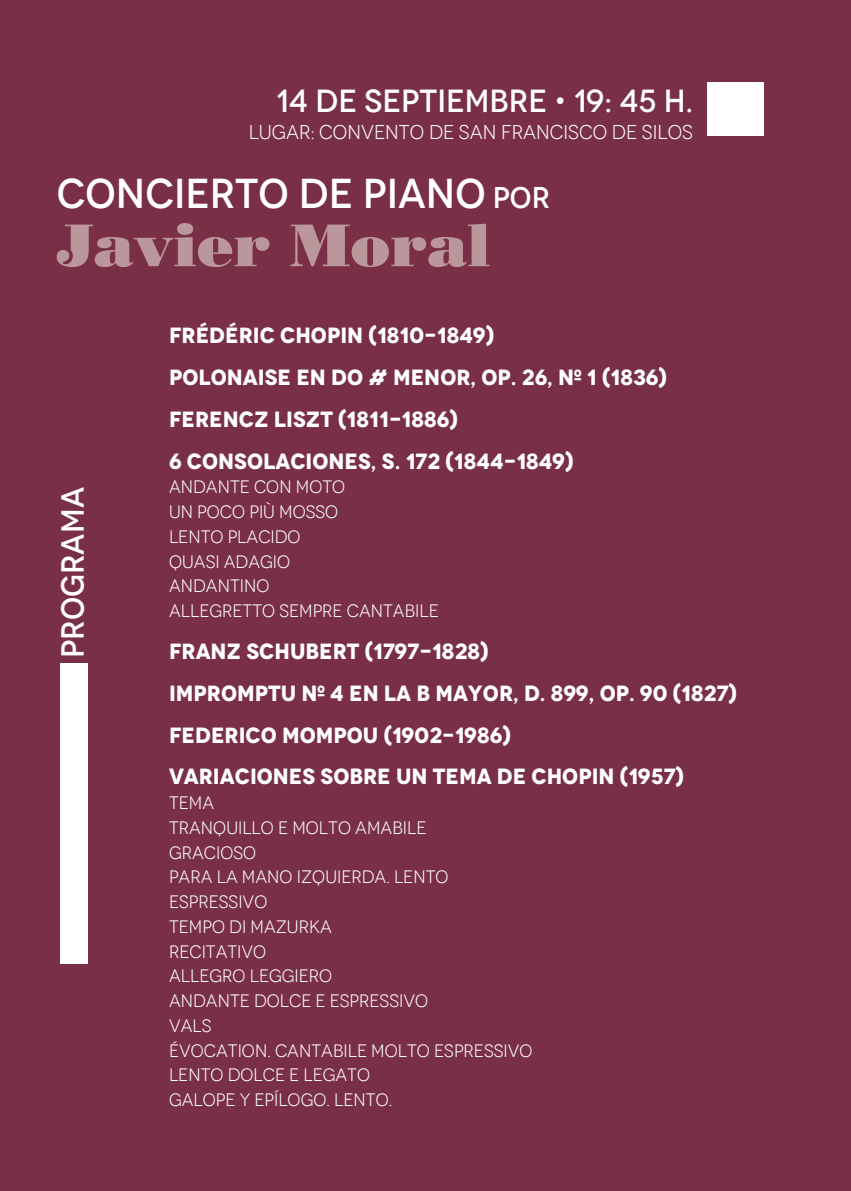
<style>
.page{position:relative;width:851px;height:1191px;background:#fff}
.page>*{position:absolute;margin:0;border:0;box-sizing:border-box;transform-origin:0 0}
.t1{font:60px "Bodoni Poster";color:#bb979b}
.t2{font:500 41.8px "Novecento";color:#fff}
.t3{font:500 32px "Novecento";color:#fff}
.t4{font:700 22px "Novecento";color:#fff}
.t5{font:20px "Novecento";color:#fff}
.t6{font:18px/24.8px "Novecento";color:#fff}
.s1{font-size:30px}
</style>
<div class="page">
<div style="left:0;top:0;width:850px;height:1191px;background:#792f46"></div>
<div style="left:707px;top:82px;width:56px;height:54px;background:#fff"></div>
<div style="left:60px;top:663px;width:28px;height:301px;background:#fff"></div>
<p class="t3" style="left:276px;top:82px;width:418px">14 DE SEPTIEMBRE • 19: 45 H.</p>
<p class="t5" style="left:249px;top:121px;width:446px">LUGAR: CONVENTO DE SAN FRANCISCO DE SILOS</p>
<p class="t2" style="left:57px;top:168px;width:494px">CONCIERTO DE PIANO <span class="s1">POR</span></p>
<p class="t1" style="left:57px;top:208px;width:435px">Javier Moral</p>
<p class="t3" style="left:53px;top:658px;width:172px;rotate:-90deg">PROGRAMA</p>
<p class="t4" style="left:169px;top:322px;width:326px">FRÉDÉRIC CHOPIN (1810-1849)</p>
<p class="t4" style="left:169px;top:363px;width:499px">POLONAISE EN DO # MENOR, OP. 26, Nº 1 (1836)</p>
<p class="t4" style="left:169px;top:405px;width:290px">FERENCZ LISZT (1811-1886)</p>
<p class="t4" style="left:169px;top:447px;width:406px">6 CONSOLACIONES, S. 172 (1844-1849)</p>
<p class="t6" style="left:169px;top:475px;width:271px">ANDANTE CON MOTO<br>UN POCO PIÙ MOSSO<br>LENTO PLACIDO<br>QUASI ADAGIO<br>ANDANTINO<br>ALLEGRETTO SEMPRE CANTABILE</p>
<p class="t4" style="left:169px;top:637px;width:321px">FRANZ SCHUBERT (1797-1828)</p>
<p class="t4" style="left:169px;top:679px;width:569px">IMPROMPTU Nº 4 EN LA B MAYOR, D. 899, OP. 90 (1827)</p>
<p class="t4" style="left:169px;top:721px;width:343px">FEDERICO MOMPOU (1902-1986)</p>
<p class="t4" style="left:169px;top:763px;width:516px">VARIACIONES SOBRE UN TEMA DE CHOPIN (1957)</p>
<p class="t6" style="left:169px;top:790px;width:365px">TEMA<br>TRANQUILLO E MOLTO AMABILE<br>GRACIOSO<br>PARA LA MANO IZQUIERDA. LENTO<br>ESPRESSIVO<br>TEMPO DI MAZURKA<br>RECITATIVO<br>ALLEGRO LEGGIERO<br>ANDANTE DOLCE E ESPRESSIVO<br>VALS<br>ÉVOCATION. CANTABILE MOLTO ESPRESSIVO<br>LENTO DOLCE E LEGATO<br>GALOPE Y EPÍLOGO. LENTO.</p>
</div>
